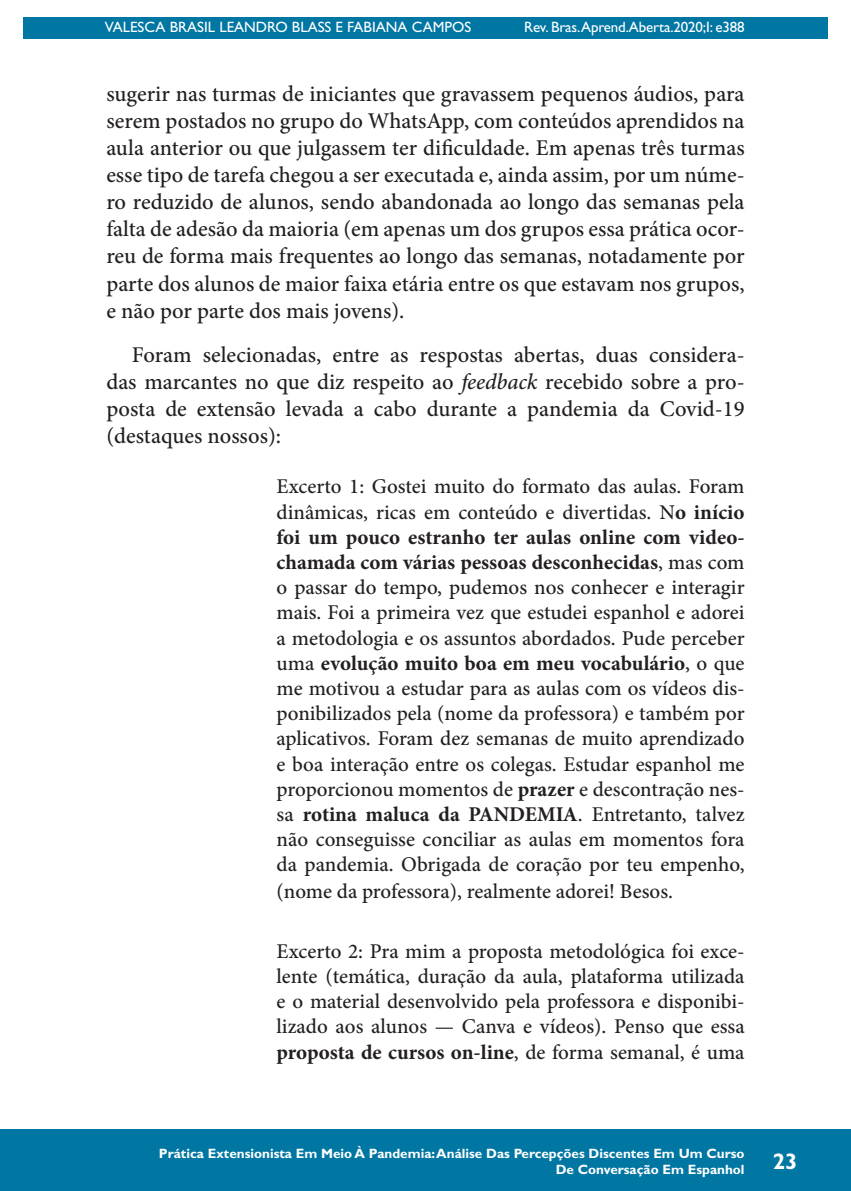
<style>
.page{position:relative;width:851px;height:1191px;background:#fff}
.page>*{position:absolute;margin:0;border:0;box-sizing:border-box;transform-origin:0 0}
.Texto_corrido{font:500 22.5px/27px "Minion Pro";color:#231f20;text-align:justify}
.t1{font:700 22.5px "Gill Sans Std";color:#fff}
.Citação{font:500 21px/25.3px "Minion Pro";color:#231f20;text-align:justify}
.t2{font:15px "Gill Sans Std";color:#fff}
.t3{font:700 13.5px/16.2px "Gill Sans Std";color:#fff;text-align:right}
.s1{font-style:italic}
.s2{font-weight:700}
</style>
<div class="page">
<hr style="left:104px;top:0;width:1px;height:467px;background:#0076a3">
<div style="left:23px;top:17px;width:804px;height:21px;background:#0076a3"></div>
<div style="left:0;top:1129px;width:850px;height:62px;background:#0076a3"></div>
<p class="t2" style="left:105px;top:18px;width:368px">VALESCA BRASIL LEANDRO BLASS E FABIANA CAMPOS</p>
<p class="t2" style="left:524px;top:18px;width:222px">Rev. Bras.Aprend.Aberta.2020;I: e388</p>
<p class="Texto_corrido" style="left:106px;top:81px;width:639px">sugerir nas turmas de iniciantes que gravassem pequenos áudios, para serem postados no grupo do WhatsApp, com conteúdos aprendidos na aula anterior ou que julgassem ter dificuldade. Em apenas três turmas esse tipo de tarefa chegou a ser executada e, ainda assim, por um núme&shy;ro reduzido de alunos, sendo abandonada ao longo das semanas pela falta de adesão da maioria (em apenas um dos grupos essa prática ocor&shy;reu de forma mais frequentes ao longo das semanas, notadamente por parte dos alunos de maior faixa etária entre os que estavam nos grupos, e não por parte dos mais jovens).</p>
<p class="Texto_corrido" style="left:106px;top:341px;width:639px;text-indent:26px">Foram selecionadas, entre as respostas abertas, duas considera&shy;das marcantes no que diz respeito ao <span class="s1">feedback</span> recebido sobre a pro&shy;posta de extensão levada a cabo durante a pandemia da Covid-19 (destaques nossos):</p>
<p class="Citação" style="left:276px;top:474px;width:469px">Excerto 1: Gostei muito do formato das aulas. Foram dinâmicas, ricas em conteúdo e divertidas. N<span class="s2">o início foi um pouco estranho ter aulas online com video&shy;chamada com várias pessoas desconhecidas</span>, mas com o passar do tempo, pudemos nos conhecer e interagir mais. Foi a primeira vez que estudei espanhol e adorei a metodologia e os assuntos abordados. Pude perceber uma <span class="s2">evolução muito boa em meu vocabulário</span>, o que me motivou a estudar para as aulas com os vídeos dis&shy;ponibilizados pela (nome da professora) e também por aplicativos. Foram dez semanas de muito aprendizado e boa interação entre os colegas. Estudar espanhol me proporcionou momentos de <span class="s2">prazer</span> e descontração nes&shy;sa <span class="s2">rotina maluca da PANDEMIA</span>. Entretanto, talvez não conseguisse conciliar as aulas em momentos fora da pandemia. Obrigada de coração por teu empenho, (nome da professora), realmente adorei! Besos.</p>
<p class="Citação" style="left:276px;top:938px;width:469px">Excerto 2: Pra mim a proposta metodológica foi exce&shy;lente (temática, duração da aula, plataforma utilizada e o material desenvolvido pela professora e disponibi&shy;lizado aos alunos — Canva e vídeos). Penso que essa <span class="s2">proposta de cursos on-line</span>, de forma semanal, é uma</p>
<p class="t3" style="left:159px;top:1145px;width:587px">Prática Extensionista Em Meio À Pandemia: Análise Das Percepções Discentes Em Um Curso<br>De Conversação Em Espanhol</p>
<p class="t1" style="left:772px;top:1148px;width:26px">23</p>
</div>
